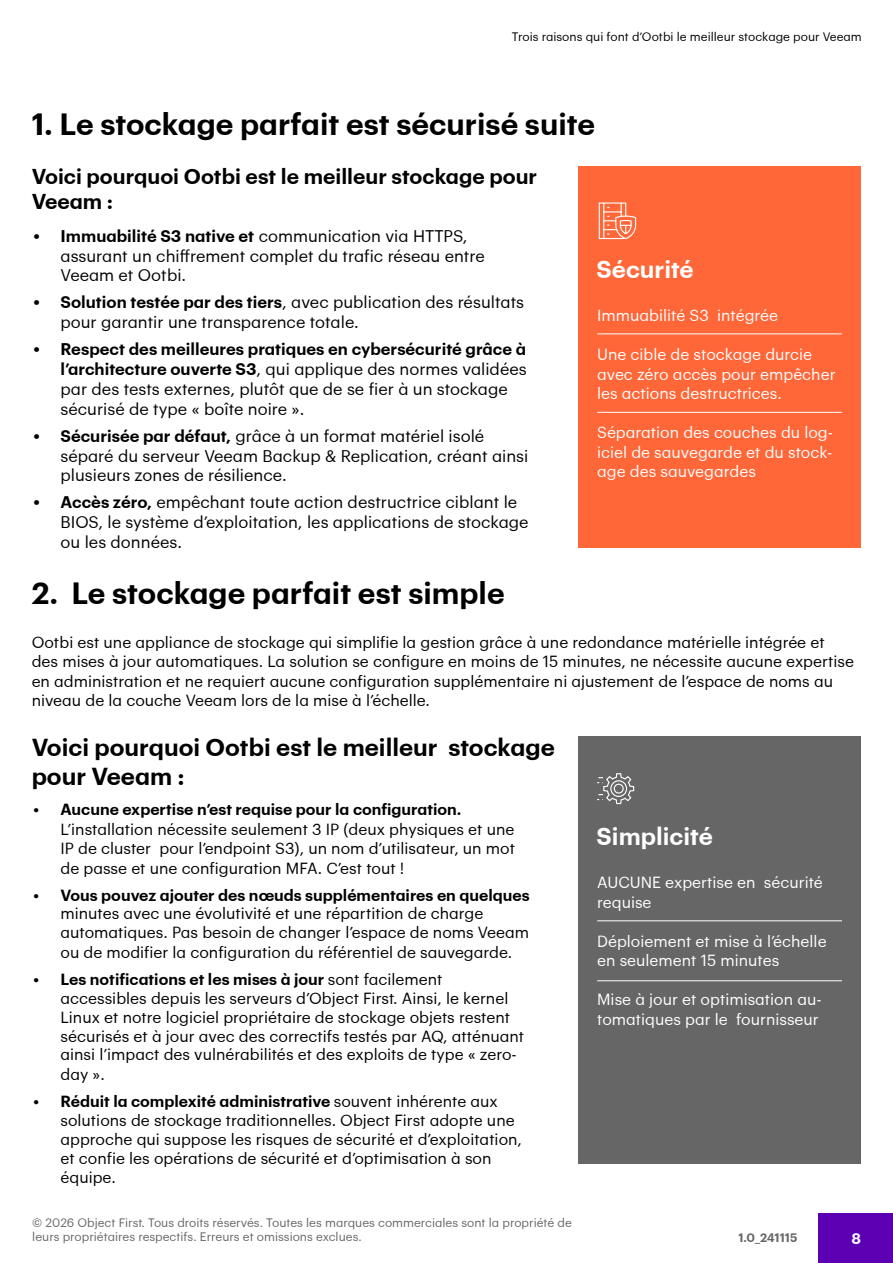
<style>
.page{position:relative;width:893px;height:1263px;background:#fff}
.page>*{position:absolute;margin:0;border:0;box-sizing:border-box;transform-origin:0 0}
.t1{font:700 30px "Graphik OF Semi";color:#000}
.t2{font:700 24px/28.8px "Graphik OF Semi";color:#000}
.t3{font:700 24px "Graphik OF Semi";color:#fff}
.t4{font:700 21px/25.2px "Graphik OF Semi";color:#000}
.t5{font:16.5px/19.8px "Graphik OF Regular";color:#000}
.t6{font:700 16.5px "Graphik OF Semi";color:#000}
.t7{font:15.75px/19.5px "Graphik OF Regular";color:#000}
.t8{font:15.75px/19.5px "Graphik OF Regular";color:#fff}
.t9{font:700 15.75px "Graphik OF Semi";color:#000}
.t10{font:700 15px "Graphik OF Semi";color:#fff}
.t11{font:12px/14.4px "Graphik OF Regular";color:#666767}
.t12{font:12px "Graphik OF Regular";color:#000}
.t13{font:700 12px "Graphik OF Semi";letter-spacing:-.005em;color:#666767}
.s1{font-family:"Graphik OF Semi";font-weight:700;font-size:18px}
.s2{font-family:"Graphik OF Semi";font-weight:700}
.s3{font-size:18px}
.s4{font-family:"Graphik OF Regular";font-weight:400}
</style>
<div class="page">
<div style="left:818px;top:1214px;width:75px;height:49px;background:#5b00b3"></div>
<div style="left:579px;top:166px;width:282px;height:382px;background:#ff6739"></div>
<div style="left:579px;top:736px;width:282px;height:428px;background:#666"></div>
<hr style="left:597px;top:334px;width:245px;height:1px;background:#fff">
<hr style="left:597px;top:920px;width:245px;height:1px;background:#fff">
<hr style="left:597px;top:412px;width:245px;height:1px;background:#fff">
<hr style="left:597px;top:980px;width:245px;height:1px;background:#fff">
<svg style="left:598px;top:202px;width:39px;height:38px"></svg>
<svg style="left:597px;top:773px;width:38px;height:32px"></svg>
<p class="t12" style="left:512px;top:28px;width:351px">Trois raisons qui font d’Ootbi le meilleur stockage pour Veeam</p>
<h1 class="t1" style="left:32px;top:101px;width:565px">1. Le stockage parfait est sécurisé suite</h1>
<h3 class="t4" style="left:32px;top:162px;width:507px">Voici pourquoi Ootbi est le meilleur stockage pour<br>Veeam :</h3>
<p class="t5" style="left:61px;top:225px;width:426px;text-indent:-27px"><span class="s1">•</span> <span class="s2">Immuabilité S3 native et</span> communication via HTTPS, assurant un chiffrement complet du trafic réseau entre<br>Veeam et Ootbi.</p>
<p class="t5" style="left:61px;top:291px;width:465px;text-indent:-27px"><span class="s1">•</span> <span class="s2">Solution testée par des tiers</span>, avec publication des résultats pour garantir une transparence totale.</p>
<p class="t6" style="left:34px;top:337px;width:494px"><span class="s3">•</span> Respect des meilleures pratiques en cybersécurité grâce à</p>
<p class="t5" style="left:61px;top:358px;width:468px"><span class="s2">l’architecture ouverte S3</span>, qui applique des normes validées par des tests externes, plutôt que de se fier à un stockage sécurisé de type « boîte noire ».</p>
<p class="t5" style="left:61px;top:424px;width:469px;text-indent:-27px"><span class="s1">•</span> <span class="s2">Sécurisée par défaut,</span> grâce à un format matériel isolé séparé du serveur Veeam Backup &amp; Replication, créant ainsi plusieurs zones de résilience.</p>
<p class="t5" style="left:61px;top:491px;width:470px;text-indent:-27px"><span class="s1">•</span> <span class="s2">Accès zéro,</span> empêchant toute action destructrice ciblant le<br>BIOS, le système d’exploitation, les applications de stockage ou les données.</p>
<h1 class="t1" style="left:32px;top:570px;width:474px">2. Le stockage parfait est simple</h1>
<h2 class="t3" style="left:597px;top:251px;width:99px">Sécurité</h2>
<p class="t8" style="left:597px;top:305px;width:183px">Immuabilité S3 intégrée</p>
<p class="t8" style="left:597px;top:344px;width:240px">Une cible de stockage durcie avec zéro accès pour empêcher les actions destructrices.</p>
<p class="t8" style="left:597px;top:422px;width:237px;text-align:justify">Séparation des couches du log&shy;iciel de sauvegarde et du stock&shy;age des sauvegardes</p>
<p class="t7" style="left:32px;top:631px;width:824px">Ootbi est une appliance de stockage qui simplifie la gestion grâce à une redondance matérielle intégrée et des mises à jour automatiques. La solution se configure en moins de 15 minutes, ne nécessite aucune expertise en administration et ne requiert aucune configuration supplémentaire ni ajustement de l’espace de noms au niveau de la couche Veeam lors de la mise à l’échelle.</p>
<h2 class="t2" style="left:32px;top:731px;width:525px">Voici pourquoi Ootbi est le meilleur stockage pour Veeam :</h2>
<p class="t9" style="left:34px;top:797px;width:430px">• Aucune expertise n’est requise pour la configuration.</p>
<p class="t7" style="left:61px;top:818px;width:456px;text-align:justify">L’installation nécessite seulement 3 IP (deux physiques et une IP de cluster pour l’endpoint S3), un nom d’utilisateur, un mot de passe et une configuration MFA. C’est tout !</p>
<p class="t9" style="left:34px;top:883px;width:498px">• Vous pouvez ajouter des nœuds supplémentaires en quelques</p>
<p class="t7" style="left:61px;top:903px;width:470px">minutes avec une évolutivité et une répartition de charge automatiques. Pas besoin de changer l’espace de noms Veeam ou de modifier la configuration du référentiel de sauvegarde.</p>
<p class="t9" style="left:34px;top:967px;width:411px">• Les notifications et les mises à jour <span class="s4">sont facilement</span></p>
<p class="t7" style="left:61px;top:987px;width:465px;line-height:19px">accessibles depuis les serveurs d’Object First. Ainsi, le kernel Linux et notre logiciel propriétaire de stockage objets restent sécurisés et à jour avec des correctifs testés par AQ, atténuant ainsi l’impact des vulnérabilités et des exploits de type « zero&shy;day ».</p>
<p class="t9" style="left:34px;top:1089px;width:466px">• Réduit la complexité administrative <span class="s4">souvent inhérente aux</span></p>
<p class="t7" style="left:61px;top:1109px;width:463px;line-height:18.9px">solutions de stockage traditionnelles. Object First adopte une approche qui suppose les risques de sécurité et d’exploitation, et confie les opérations de sécurité et d’optimisation à son équipe.</p>
<p class="t11" style="left:32px;top:1214px;width:541px">© 2026 Object First. Tous droits réservés. Toutes les marques commerciales sont la propriété de leurs propriétaires respectifs. Erreurs et omissions exclues.</p>
<h2 class="t3" style="left:597px;top:818px;width:118px">Simplicité</h2>
<p class="t8" style="left:597px;top:871px;width:227px">AUCUNE expertise en sécurité requise</p>
<p class="t8" style="left:597px;top:930px;width:231px">Déploiement et mise à l’échelle en seulement 15 minutes</p>
<p class="t8" style="left:597px;top:988px;width:226px">Mise à jour et optimisation au&shy;tomatiques par le fournisseur</p>
<p class="t13" style="left:739px;top:1228px;width:60px">1.0_241115</p>
<p class="t10" style="left:852px;top:1227px;width:11px">8</p>
</div>
